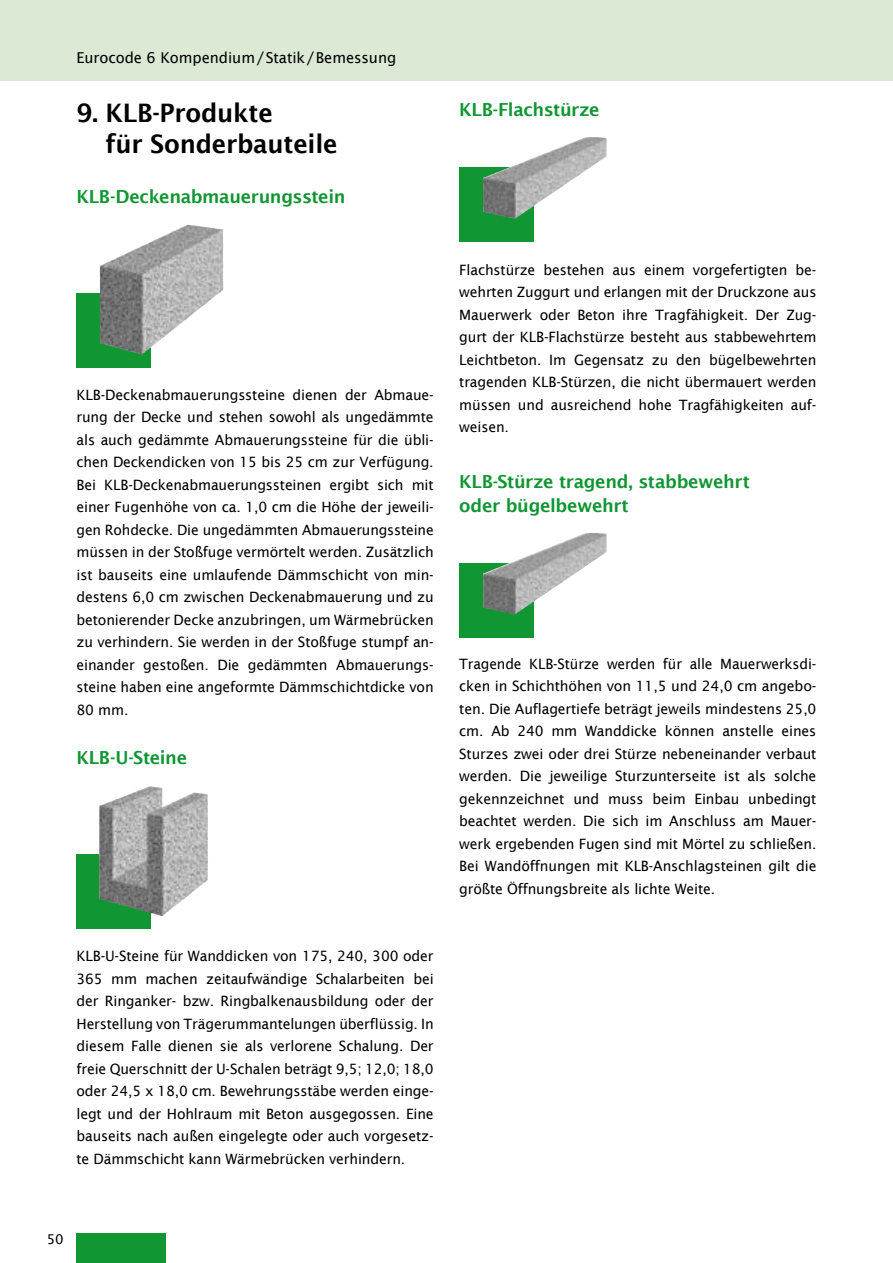
<style>
.page{position:relative;width:893px;height:1263px;background:#fff}
.page>*{position:absolute;margin:0;border:0;box-sizing:border-box;transform-origin:0 0}
.t1{font:600 25.5px/31.5px "Lucida Sans";letter-spacing:-.01em;color:#000}
.t2{font:600 18px/24px "Lucida Sans";letter-spacing:-.02em;color:#109633}
.t3{font:15px "Lucida Sans";letter-spacing:-.005em;color:#000}
.t4{font:14.25px/22.5px "Lucida Sans";letter-spacing:-.01em;color:#000;text-align:justify}
.t5{font:13.5px "Lucida Sans";color:#000}
</style>
<div class="page">
<div style="left:0;top:0;width:893px;height:81px;background:#dbe9d5"></div>
<div style="left:77px;top:1233px;width:89px;height:30px;background:#109633"></div>
<div style="left:76px;top:293px;width:75px;height:75px;background:#109633"></div>
<img style="left:100px;top:225px;width:88px;height:130px">
<div style="left:459px;top:167px;width:75px;height:75px;background:#109633"></div>
<img style="left:483px;top:137px;width:103px;height:82px">
<div style="left:459px;top:563px;width:75px;height:74px;background:#109633"></div>
<img style="left:483px;top:533px;width:103px;height:81px">
<div style="left:77px;top:854px;width:74px;height:75px;background:#109633"></div>
<img style="left:99px;top:786px;width:109px;height:130px">
<p class="t3" style="left:77px;top:49px;width:321px">Eurocode 6 Kompendium/Statik/Bemessung</p>
<h1 class="t1" style="left:106px;top:97px;width:234px;text-indent:-29px">9. KLB-Produkte<br>für Sonderbauteile</h1>
<p class="t2" style="left:77px;top:184px;width:270px">KLB-Deckenabmauerungsstein</p>
<p class="t4" style="left:77px;top:383px;width:359px">KLB-Deckenabmauerungssteine dienen der Abmaue&shy;rung der Decke und stehen sowohl als ungedämmte als auch gedämmte Abmauerungssteine für die übli&shy;chen Deckendicken von 15 bis 25 cm zur Verfügung.<br>Bei KLB-Deckenabmauerungssteinen ergibt sich mit einer Fugenhöhe von ca. 1,0 cm die Höhe der jeweili&shy;gen Rohdecke. Die ungedämmten Abmauerungssteine müssen in der Stoßfuge vermörtelt werden. Zusätzlich ist bauseits eine umlaufende Dämmschicht von min&shy;destens 6,0 cm zwischen Deckenabmauerung und zu betonierender Decke anzubringen, um Wärmebrücken zu verhindern. Sie werden in der Stoßfuge stumpf an&shy;einander gestoßen. Die gedämmten Abmauerungs&shy;steine haben eine angeformte Dämmschichtdicke von 80 mm.</p>
<p class="t2" style="left:77px;top:746px;width:112px">KLB-U-Steine</p>
<p class="t4" style="left:77px;top:945px;width:359px">KLB-U-Steine für Wanddicken von 175, 240, 300 oder 365 mm machen zeitaufwändige Schalarbeiten bei der Ringanker- bzw. Ringbalkenausbildung oder der Herstellung von Trägerummantelungen überflüssig. In diesem Falle dienen sie als verlorene Schalung. Der freie Querschnitt der U-Schalen beträgt 9,5; 12,0; 18,0 oder 24,5 x 18,0 cm. Bewehrungsstäbe werden einge&shy;legt und der Hohlraum mit Beton ausgegossen. Eine bauseits nach außen eingelegte oder auch vorgesetz&shy;te Dämmschicht kann Wärmebrücken verhindern.</p>
<p class="t2" style="left:459px;top:97px;width:142px">KLB-Flachstürze</p>
<p class="t4" style="left:459px;top:258px;width:359px">Flachstürze bestehen aus einem vorgefertigten be&shy;wehrten Zuggurt und erlangen mit der Druckzone aus Mauerwerk oder Beton ihre Tragfähigkeit. Der Zug&shy;gurt der KLB-Flachstürze besteht aus stabbewehrtem Leichtbeton. Im Gegensatz zu den bügelbewehrten tragenden KLB-Stürzen, die nicht übermauert werden müssen und ausreichend hohe Tragfähigkeiten auf&shy;weisen.</p>
<p class="t2" style="left:459px;top:469px;width:292px">KLB-Stürze tragend, stabbewehrt oder bügelbewehrt</p>
<p class="t4" style="left:459px;top:652px;width:359px">Tragende KLB-Stürze werden für alle Mauerwerksdi&shy;cken in Schichthöhen von 11,5 und 24,0 cm angebo&shy;ten. Die Auflagertiefe beträgt jeweils mindestens 25,0 cm. Ab 240 mm Wanddicke können anstelle eines Sturzes zwei oder drei Stürze nebeneinander verbaut werden. Die jeweilige Sturzunterseite ist als solche gekennzeichnet und muss beim Einbau unbedingt beachtet werden. Die sich im Anschluss am Mauer&shy;werk ergebenden Fugen sind mit Mörtel zu schließen.<br>Bei Wandöffnungen mit KLB-Anschlagsteinen gilt die größte Öffnungsbreite als lichte Weite.</p>
<p class="t5" style="left:47px;top:1231px;width:19px">50</p>
</div>
